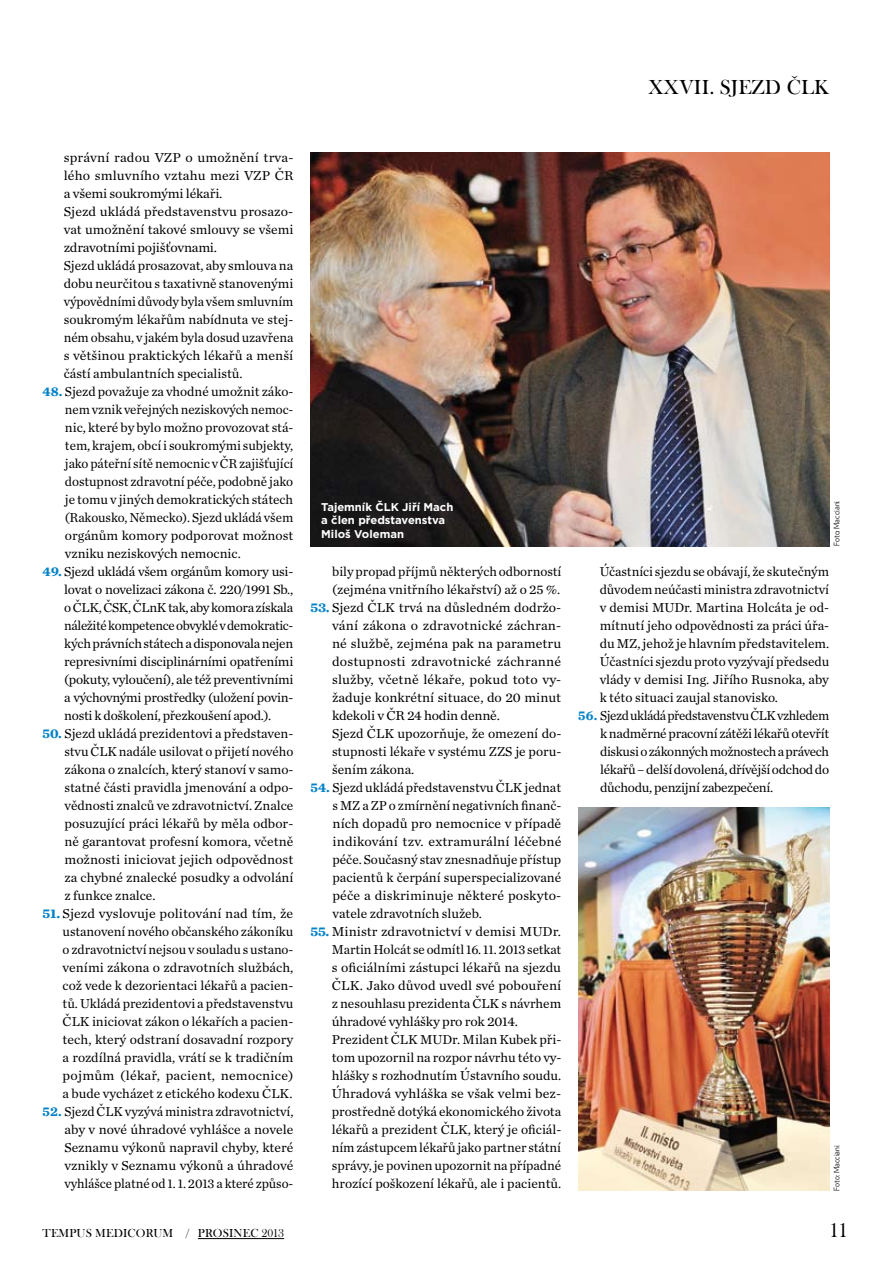
<style>
.page{position:relative;width:893px;height:1263px;background:#fff}
.page>*{position:absolute;margin:0;border:0;box-sizing:border-box;transform-origin:0 0}
.t1{font:21px "Baskerville Old Face DOT";letter-spacing:.015em;color:#000}
.t2{font:13.5px/18px "Chronicle Text G1";color:#000;text-align:justify}
.t3{font:12px "Baskerville Old Face DOT";letter-spacing:.015em;color:#000}
.t4{font:700 11.25px/13.5px "Gotham";color:#fff}
.t5{font:7.5px "Apex New";color:#000}
.s1{font-weight:700;color:#0081c6}
</style>
<div class="page">
<hr style="left:198px;top:1238px;width:86px;height:1px;background:#000">
<img style="left:578px;top:807px;width:251px;height:384px">
<img style="left:310px;top:152px;width:519px;height:394px">
<h1 class="t1" style="left:648px;top:75px;width:154px">XXVII . SJEZD ČLK</h1>
<p class="t2" style="left:64px;top:148px;width:231px;text-align:left">správní radou VZP o umožnění trva&shy;lého smluvního vztahu mezi VZP ČR a všemi soukromými lékaři.<br>Sjezd ukládá představenstvu prosazo&shy;vat umožnění takové smlouvy se všemi zdravotními pojišťovnami.<br>Sjezd ukládá prosazovat, aby smlouva na dobu neurčitou s taxativně stanovenými výpovědními důvody byla všem smluvním soukromým lékařům nabídnuta ve stej&shy;ném obsahu, v jakém byla dosud uzavřena s většinou praktických lékařů a menší částí ambulantních specialistů.</p>
<p class="t2" style="left:65px;top:382px;width:230px;text-indent:-22px"><span class="s1">48.</span> Sjezd považuje za vhodné umožnit záko&shy;nem vznik veřejných neziskových nemoc&shy;nic, které by bylo možno provozovat stá&shy;tem, krajem, obcí i soukromými subjekty, jako páteřní sítě nemocnic vČR zajišťující dostupnost zdravotní péče, podobně jako je tomu v jiných demokratických státech (Rakousko, Německo). Sjezd ukládá všem orgánům komory podporovat možnost vzniku neziskových nemocnic.</p>
<p class="t2" style="left:64px;top:562px;width:231px;text-indent:-22px"><span class="s1">49.</span> Sjezd ukládá všem orgánům komory usi&shy;lovat o novelizaci zákona č. 220/1991 Sb., oČLK, ČSK, ČLnK tak, aby komora získala náležité kompetence obvyklé vdemokratic&shy;kých právních státech adisponovala nejen represivními disciplinárními opatřeními (pokuty, vyloučení), ale též preventivními a výchovnými prostředky (uložení povin&shy;nosti k doškolení, přezkoušení apod.).</p>
<p class="t2" style="left:65px;top:724px;width:230px;text-indent:-22px"><span class="s1">50.</span> Sjezd ukládá prezidentovi a představen&shy;stvu ČLK nadále usilovat o přijetí nového zákona o znalcích, který stanoví v samo&shy;statné části pravidla jmenování a odpo&shy;vědnosti znalců ve zdravotnictví. Znalce posuzující práci lékařů by měla odbor&shy;ně garantovat profesní komora, včetně možnosti iniciovat jejich odpovědnost za chybné znalecké posudky a odvolání z funkce znalce.</p>
<p class="t2" style="left:63px;top:904px;width:232px;text-indent:-20px"><span class="s1">51.</span> Sjezd vyslovuje politování nad tím, že ustanovení nového občanského zákoníku o zdravotnictví nejsou v souladu s ustano&shy;veními zákona o zdravotních službách, což vede k dezorientaci lékařů a pacien&shy;tů. Ukládá prezidentovi a představenstvu ČLK iniciovat zákon o lékařích a pacien&shy;tech, který odstraní dosavadní rozpory a rozdílná pravidla, vrátí se k tradičním pojmům (lékař, pacient, nemocnice) a bude vycházet z etického kodexu ČLK.</p>
<p class="t2" style="left:64px;top:1102px;width:231px;text-indent:-22px"><span class="s1">52.</span> Sjezd ČLK vyzývá ministra zdravotnictví, aby v nové úhradové vyhlášce a novele Seznamu výkonů napravil chyby, které vznikly v Seznamu výkonů a úhradové vyhlášce platné od 1. 1. 2013 a které způso-</p>
<p class="t4" style="left:321px;top:500px;width:134px">Tajemník ČLK Jiří Mach a člen představenstva<br>Miloš Voleman</p>
<p class="t2" style="left:332px;top:562px;width:231px">bily propad příjmů některých odborností (zejména vnitřního lékařství) až o 25 %.</p>
<p class="t2" style="left:332px;top:598px;width:231px;text-align:left;text-indent:-22px"><span class="s1">53.</span> Sjezd ČLK trvá na důsledném dodržo&shy;vání zákona o zdravotnické záchran&shy;né službě, zejména pak na parametru dostupnosti zdravotnické záchranné služby, včetně lékaře, pokud toto vy&shy;žaduje konkrétní situace, do 20 minut kdekoli v ČR 24 hodin denně.<br>Sjezd ČLK upozorňuje, že omezení do&shy;stupnosti lékaře v systému ZZS je poru&shy;šením zákona.</p>
<p class="t2" style="left:333px;top:778px;width:230px;text-indent:-22px"><span class="s1">54.</span> Sjezd ukládá představenstvu ČLK jednat sMZ aZP o zmírnění negativních finanč&shy;ních dopadů pro nemocnice v případě indikování tzv. extramurální léčebné péče. Současný stav znesnadňuje přístup pacientů k čerpání superspecializované péče a diskriminuje některé poskyto&shy;vatele zdravotních služeb.</p>
<p class="t2" style="left:332px;top:922px;width:231px;text-align:left;text-indent:-21px"><span class="s1">55.</span> Ministr zdravotnictví v demisi MUDr.<br>Martin Holcát se odmítl 16. 11. 2013 setkat s oficiálními zástupci lékařů na sjezdu ČLK. Jako důvod uvedl své pobouření z nesouhlasu prezidenta ČLK s návrhem úhradové vyhlášky pro rok 2014.<br>Prezident ČLK MUDr. Milan Kubek při&shy;tom upozornil na rozpor návrhu této vy&shy;hlášky s rozhodnutím Ústavního soudu.<br>Úhradová vyhláška se však velmi bez&shy;prostředně dotýká ekonomického života lékařů a prezident ČLK, který je oficiál&shy;ním zástupcem lékařů jako partner státní správy, je povinen upozornit na případné hrozící poškození lékařů, ale i pacientů.</p>
<p class="t5" style="left:832px;top:546px;width:47px;rotate:-90deg">Foto: Macciani</p>
<p class="t2" style="left:600px;top:562px;width:231px">Účastníci sjezdu se obávají, že skutečným důvodem neúčasti ministra zdravotnictví v demisi MUDr. Martina Holcáta je od&shy;mítnutí jeho odpovědnosti za práci úřa&shy;du MZ, jehož je hlavním představitelem.<br>Účastníci sjezdu proto vyzývají předsedu vlády v demisi Ing. Jiřího Rusnoka, aby k této situaci zaujal stanovisko.</p>
<p class="t2" style="left:600px;top:706px;width:231px;text-indent:-22px"><span class="s1">56.</span> Sjezd ukládá představenstvu ČLK vzhledem knadměrné pracovní zátěži lékařů otevřít diskusi ozákonných možnostech aprávech lékařů – delší dovolená, dřívější odchod do důchodu, penzijní zabezpečení.</p>
<p class="t5" style="left:832px;top:1191px;width:47px;rotate:-90deg">Foto: Macciani</p>
<p class="t3" style="left:43px;top:1227px;width:243px">TEMPUS MEDICORUM / PROSINEC 2013</p>
<h1 class="t1" style="left:829px;top:1219px;width:21px">11</h1>
</div>
